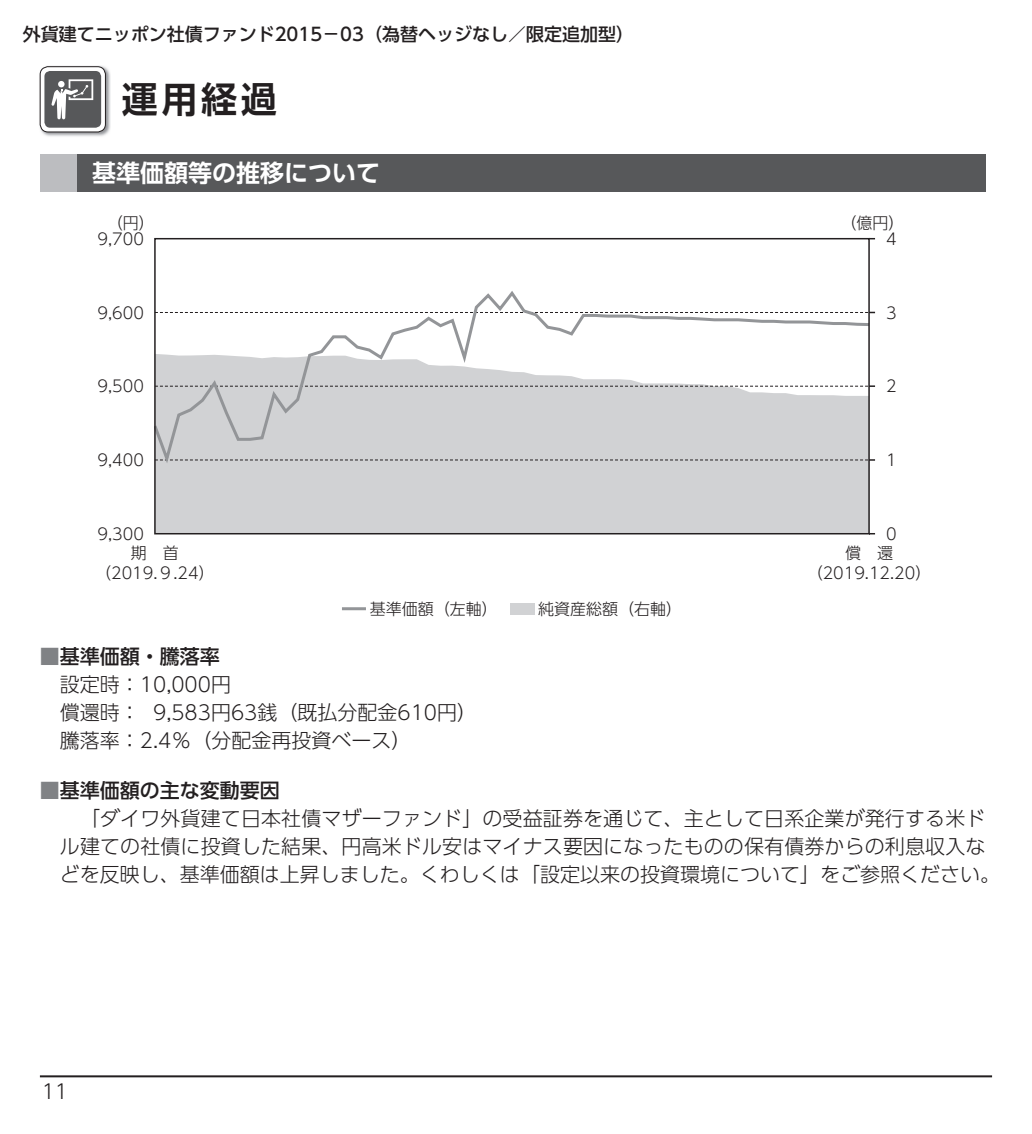
<style>
.page{position:relative;width:1032px;height:1134px;background:#fff}
.page>*{position:absolute;margin:0;border:0;box-sizing:border-box;transform-origin:0 0}
.t1{font:36px "UD Shin Go Pro De Bold 90 msp RKSJ H";color:#231f20}
.t2{font:24px "UD Shin Go Pro De Bold 90 msp RKSJ H";color:#fff}
.t3{font:20px/28px "UD Shin Go Pro Light 90 msp RKSJ H";letter-spacing:.005em;color:#231f20}
.t4{font:20px "UD Shin Go Pro Medium 90 msp RKSJ H";color:#231f20}
.t5{font:18px "UD Shin Go Pro Medium 90 msp RKSJ H";color:#231f20}
.t6{font:16px/20px "UD Shin Go Pro Light 90 msp RKSJ H";color:#231f20;text-align:center}
.s1{color:#808285}
</style>
<div class="page">
<hr style="left:40px;top:1075px;width:952px;height:2px;background:#231f20">
<img style="left:39px;top:66px;width:72px;height:71px">
<div style="left:40px;top:67px;width:65px;height:65px;background:#fff;border-radius:8px"></div>
<div style="left:40px;top:66px;width:66px;height:66px;border:1px solid #231f20;border-radius:8px"></div>
<div style="left:44px;top:71px;width:57px;height:57px;background:#57585a;border-radius:6px"></div>
<svg style="left:51px;top:79px;width:42px;height:40px"></svg>
<div style="left:40px;top:155px;width:37px;height:37px;background:#bcbdc0"></div>
<div style="left:77px;top:155px;width:908px;height:37px;background:#57585a"></div>
<svg style="left:154px;top:237px;width:722px;height:298px"></svg>
<hr style="left:342px;top:607px;width:24px;height:3px;background:#939598">
<div style="left:510px;top:603px;width:24px;height:11px;background:#d1d2d4"></div>
<p class="t5" style="left:23px;top:27px;width:613px">外貨建てニッポン社債ファンド2015－03（為替ヘッジなし／限定追加型）</p>
<h1 class="t1" style="left:122px;top:86px;width:156px">運用経過</h1>
<p class="t2" style="left:92px;top:164px;width:290px">基準価額等の推移について</p>
<p class="t6" style="left:107px;top:215px;width:49px">（円）</p>
<p class="t6" style="left:840px;top:215px;width:65px">（億円）</p>
<p class="t6" style="left:98px;top:231px;width:48px">9,700</p>
<p class="t6" style="left:886px;top:231px;width:12px">4</p>
<p class="t6" style="left:98px;top:305px;width:48px">9,600</p>
<p class="t6" style="left:886px;top:305px;width:12px">3</p>
<p class="t6" style="left:98px;top:378px;width:48px">9,500</p>
<p class="t6" style="left:886px;top:378px;width:12px">2</p>
<p class="t6" style="left:98px;top:452px;width:48px">9,400</p>
<p class="t6" style="left:886px;top:452px;width:12px">1</p>
<p class="t6" style="left:98px;top:526px;width:48px">9,300</p>
<p class="t6" style="left:886px;top:526px;width:12px">0</p>
<p class="t6" style="left:95px;top:545px;width:121px">期　首<br>（2019.９.24）</p>
<p class="t6" style="left:807px;top:545px;width:126px">償　還（2019.12.20）</p>
<p class="t6" style="left:370px;top:601px;width:129px">基準価額（左軸）</p>
<p class="t6" style="left:538px;top:601px;width:145px">純資産総額（右軸）</p>
<p class="t4" style="left:40px;top:649px;width:181px"><span class="s1">■</span>基準価額・騰落率</p>
<p class="t3" style="left:60px;top:674px;width:419px">設定時：10,000円<br>償還時： 9,583円63銭（既払分配金610円）騰落率：2.4％（分配金再投資ベース）</p>
<p class="t4" style="left:40px;top:783px;width:241px"><span class="s1">■</span>基準価額の主な変動要因</p>
<p class="t3" style="left:60px;top:808px;width:942px">　「ダイワ外貨建て日本社債マザーファンド」の受益証券を通じて、主として日系企業が発行する米ドル建ての社債に投資した結果、円高米ドル安はマイナス要因になったものの保有債券からの利息収入などを反映し、基準価額は上昇しました。くわしくは「設定以来の投資環境について」をご参照ください。</p>
<p class="t3" style="left:42px;top:1080px;width:28px">11</p>
</div>
